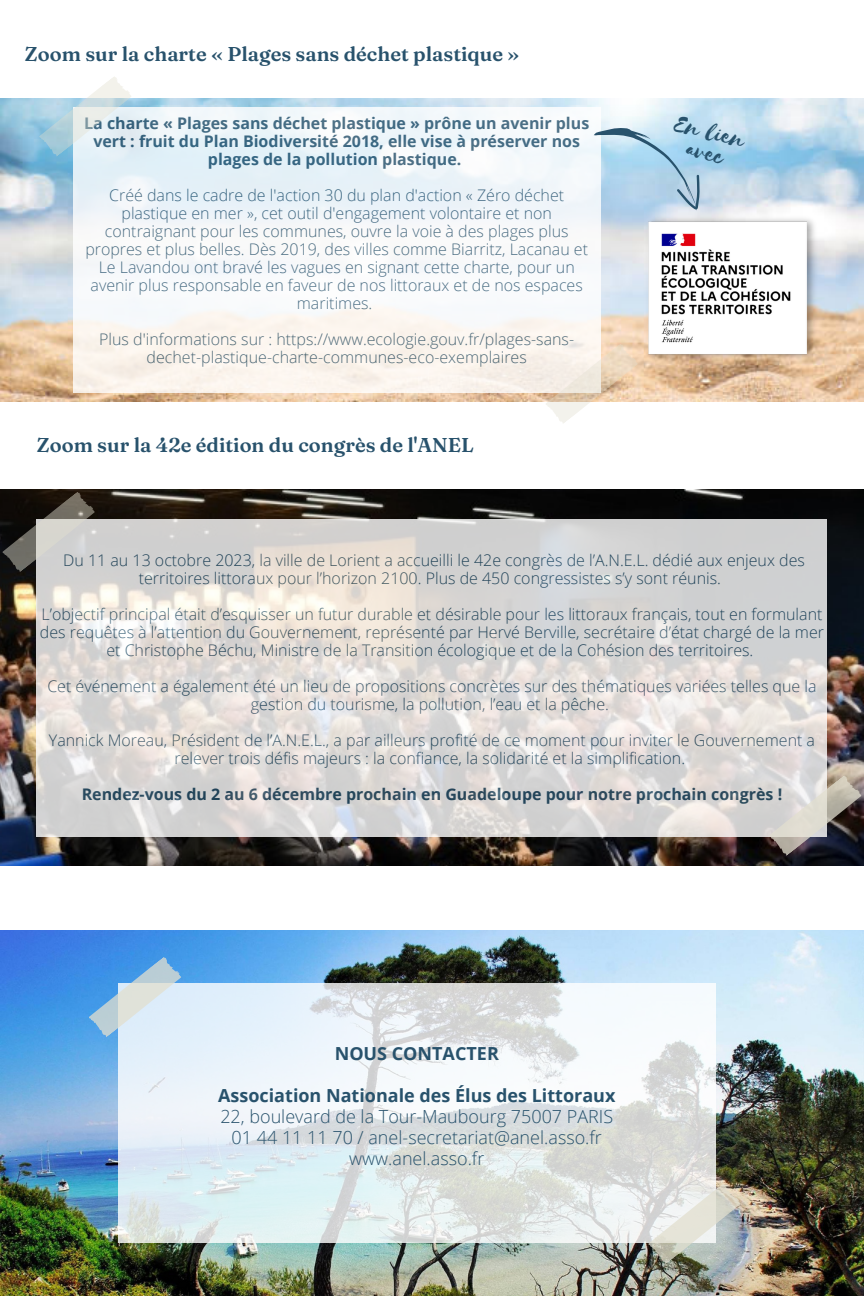
<style>
.page{position:relative;width:864px;height:1296px;background:#fff}
.page>*{position:absolute;margin:0;border:0;box-sizing:border-box;transform-origin:0 0}
.t1{font:28px/21px "Selima";color:#28526c;text-align:center}
.t2{font:600 20px "Fraunces 9 pt";color:#28526c}
.t3{font:300 18px/21px "Open Sans";color:#28526c;text-align:center}
.t4{font:700 18px "Open Sans";color:#28526c}
.t5{font:300 16px/18px "Open Sans";color:#28526c;text-align:center}
.t6{font:700 16px/18px "Open Sans";color:#28526c;text-align:center}
.s1{font-weight:700}
</style>
<div class="page">
<img style="left:0;top:930px;width:864px;height:366px">
<svg style="left:118px;top:984px;width:597px;height:259px"></svg>
<img style="left:0;top:98px;width:864px;height:304px">
<img style="left:0;top:490px;width:864px;height:376px">
<svg style="left:37px;top:519px;width:790px;height:317px;background:#dddad7"></svg>
<div style="left:73px;top:107px;width:528px;height:286px;background:linear-gradient(to bottom,#ebf6fe,#fdf6ef)"></div>
<svg style="left:0;top:490px;width:98px;height:84px;background:#74716d"></svg>
<svg style="left:767px;top:774px;width:97px;height:83px;background:#979391"></svg>
<svg style="left:37px;top:77px;width:97px;height:81px"></svg>
<svg style="left:543px;top:342px;width:98px;height:81px"></svg>
<svg style="left:646px;top:1182px;width:97px;height:84px;background:#c8cac3"></svg>
<svg style="left:87px;top:955px;width:97px;height:84px;background:#9cc5e7"></svg>
<img style="left:640px;top:213px;width:183px;height:151px">
<svg style="left:584px;top:105px;width:132px;height:106px"></svg>
<p class="t2" style="left:25px;top:41px;width:496px">Zoom sur la charte « Plages sans déchet plastique »</p>
<p class="t6" style="left:84px;top:114px;width:507px">La charte « Plages sans déchet plastique » prône un avenir plus vert : fruit du Plan Biodiversité 2018, elle vise à préserver nos plages de la pollution plastique.</p>
<p class="t5" style="left:85px;top:186px;width:504px">Créé dans le cadre de l'action 30 du plan d'action « Zéro déchet plastique en mer », cet outil d'engagement volontaire et non contraignant pour les communes, ouvre la voie à des plages plus propres et plus belles. Dès 2019, des villes comme Biarritz, Lacanau et Le Lavandou ont bravé les vagues en signant cette charte, pour un avenir plus responsable en faveur de nos littoraux et de nos espaces maritimes.</p>
<p class="t5" style="left:99px;top:330px;width:476px">Plus d'informations sur : https://www.ecologie.gouv.fr/plages-sans&shy;dechet-plastique-charte-communes-eco-exemplaires</p>
<p class="t2" style="left:37px;top:433px;width:438px">Zoom sur la 42e édition du congrès de l'ANEL</p>
<p class="t1" style="left:678px;top:114px;width:73px;rotate:14deg">En lien avec</p>
<p class="t5" style="left:63px;top:551px;width:743px">Du 11 au 13 octobre 2023, la ville de Lorient a accueilli le 42e congrès de l’A.N.E.L. dédié aux enjeux des territoires littoraux pour l’horizon 2100. Plus de 450 congressistes s’y sont réunis.</p>
<p class="t5" style="left:40px;top:605px;width:786px">L’objectif principal était d’esquisser un futur durable et désirable pour les littoraux français, tout en formulant des requêtes à l’attention du Gouvernement, représenté par Hervé Berville, secrétaire d’état chargé de la mer et Christophe Béchu, Ministre de la Transition écologique et de la Cohésion des territoires.</p>
<p class="t5" style="left:47px;top:677px;width:771px">Cet événement a également été un lieu de propositions concrètes sur des thématiques variées telles que la gestion du tourisme, la pollution, l’eau et la pêche.</p>
<p class="t5" style="left:49px;top:731px;width:768px">Yannick Moreau, Président de l’A.N.E.L., a par ailleurs profité de ce moment pour inviter le Gouvernement a relever trois défis majeurs : la confiance, la solidarité et la simplification.</p>
<p class="t6" style="left:82px;top:785px;width:702px">Rendez-vous du 2 au 6 décembre prochain en Guadeloupe pour notre prochain congrès !</p>
<p class="t4" style="left:335px;top:1041px;width:166px">NOUS CONTACTER</p>
<h1 class="t3" style="left:218px;top:1084px;width:399px"><span class="s1">Association Nationale des Élus des Littoraux </span>22, boulevard de la Tour-Maubourg 75007 PARIS 01 44 11 11 70 / anel-secretariat@anel.asso.fr www.anel.asso.fr</h1>
</div>
